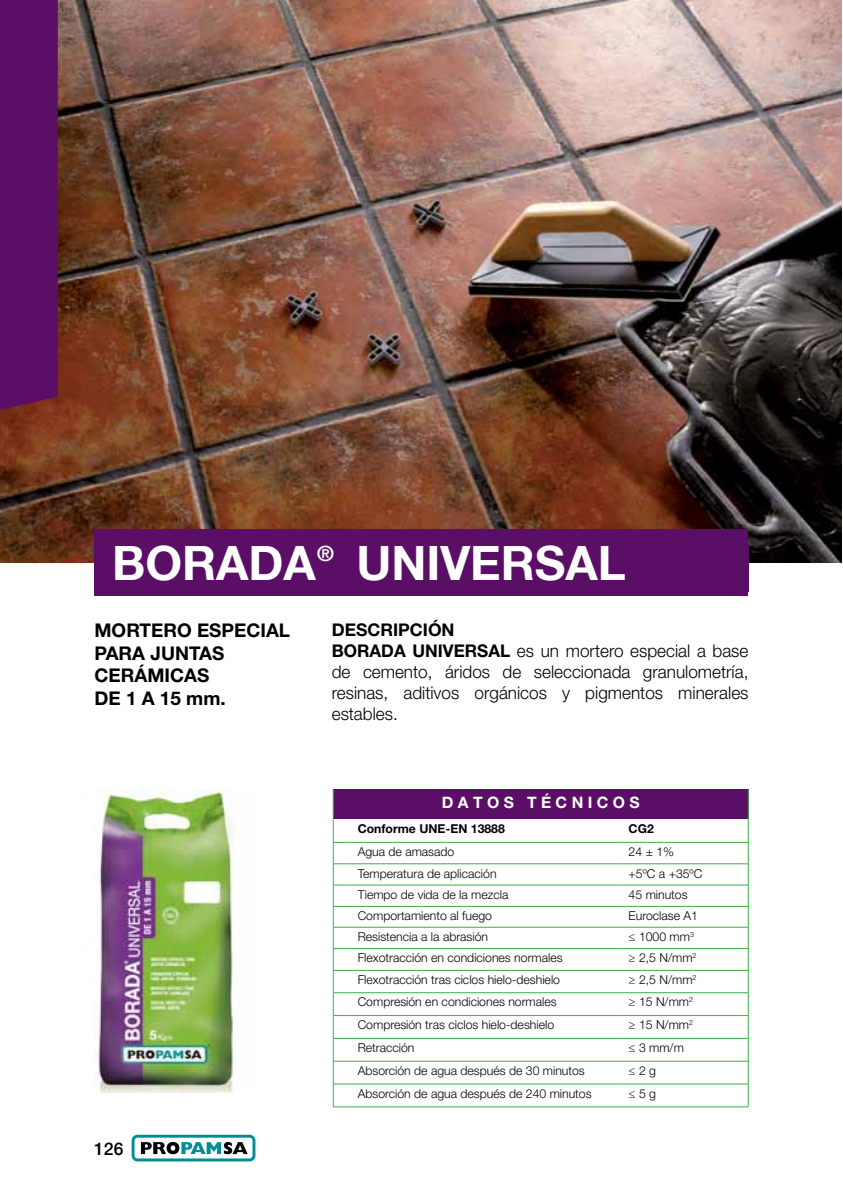
<style>
.page{position:relative;width:843px;height:1191px;background:#fff}
.page>*{position:absolute;margin:0;border:0;box-sizing:border-box;transform-origin:0 0}
.t1{font:700 47.25px "Helvetica 75";color:#fff}
.t2{font:700 21px "Helvetica 75";color:#fff}
.t3{font:700 18.9px/22.8px "Helvetica Neue LT Std";color:#000}
.t4{font:300 17.5px/21px "Helvetica Neue LT Std";color:#000}
.t5{font:500 17.5px "Helvetica Neue LT Std";color:#000}
.t6{font:700 15.75px "Helvetica Neue LT Std";color:#fff}
.t7{font:300 12.25px "Helvetica Neue LT Std";color:#000}
.t8{font:700 12.25px "Helvetica Neue LT Std";color:#000}
.s1{font-weight:700}
</style>
<div class="page">
<svg style="left:132px;top:1134px;width:123px;height:27px"></svg>
<img style="left:0;top:0;width:842px;height:562px">
<div style="left:333px;top:789px;width:415px;height:30px;background:#5a0e65"></div>
<hr style="left:622px;top:842px;width:126px;height:1px;background:#39af49">
<hr style="left:622px;top:863px;width:126px;height:1px;background:#39af49">
<hr style="left:622px;top:885px;width:126px;height:1px;background:#39af49">
<hr style="left:622px;top:906px;width:126px;height:1px;background:#39af49">
<hr style="left:622px;top:927px;width:126px;height:1px;background:#39af49">
<hr style="left:622px;top:948px;width:126px;height:1px;background:#39af49">
<hr style="left:622px;top:970px;width:126px;height:1px;background:#39af49">
<hr style="left:622px;top:992px;width:126px;height:1px;background:#39af49">
<hr style="left:622px;top:1015px;width:126px;height:1px;background:#39af49">
<hr style="left:622px;top:1038px;width:126px;height:1px;background:#39af49">
<hr style="left:622px;top:1061px;width:126px;height:1px;background:#39af49">
<hr style="left:622px;top:1083px;width:126px;height:1px;background:#39af49">
<svg style="left:748px;top:819px;width:1px;height:287px"></svg>
<svg style="left:333px;top:819px;width:18px;height:288px"></svg>
<hr style="left:622px;top:1106px;width:126px;height:1px;background:#39af49">
<hr style="left:351px;top:842px;width:271px;height:1px;background:#39af49">
<hr style="left:351px;top:863px;width:271px;height:1px;background:#39af49">
<hr style="left:351px;top:885px;width:271px;height:1px;background:#39af49">
<hr style="left:351px;top:906px;width:271px;height:1px;background:#39af49">
<hr style="left:351px;top:927px;width:271px;height:1px;background:#39af49">
<hr style="left:351px;top:948px;width:271px;height:1px;background:#39af49">
<hr style="left:351px;top:970px;width:271px;height:1px;background:#39af49">
<hr style="left:351px;top:992px;width:271px;height:1px;background:#39af49">
<hr style="left:351px;top:1015px;width:271px;height:1px;background:#39af49">
<hr style="left:351px;top:1038px;width:271px;height:1px;background:#39af49">
<hr style="left:351px;top:1061px;width:271px;height:1px;background:#39af49">
<hr style="left:351px;top:1083px;width:271px;height:1px;background:#39af49">
<hr style="left:351px;top:1106px;width:271px;height:1px;background:#39af49">
<hr style="left:333px;top:789px;width:1px;height:30px;background:#41ad49">
<hr style="left:748px;top:789px;width:1px;height:30px;background:#41ad49">
<div style="left:94px;top:529px;width:654px;height:67px;background:#5a0e65"></div>
<img style="left:95px;top:789px;width:139px;height:303px">
<div style="left:0;top:0;width:58px;height:414px;background:#5a0e65"></div>
<p class="t1" style="left:112px;top:534px;width:515px">BORADA UNIVERSAL</p>
<p class="t2" style="left:317px;top:540px;width:18px">®</p>
<p class="t3" style="left:94px;top:618px;width:197px">MORTERO ESPECIAL<br>PARA JUNTAS<br>CERÁMICAS<br>DE 1 A 15 mm.</p>
<p class="t5" style="left:94px;top:1138px;width:31px">126</p>
<p class="t4" style="left:332px;top:619px;width:418px"><span class="s1">DESCRIPCIÓN<br>BORADA UNIVERSAL</span> es un mortero especial a base de cemento, áridos de seleccionada granulometría, resinas, aditivos orgánicos y pigmentos minerales estables.</p>
<p class="t6" style="left:442px;top:792px;width:199px">D A T O S T É C N I C O S</p>
<p class="t8" style="left:358px;top:821px;width:149px">Conforme UNE-EN 13888</p>
<p class="t8" style="left:629px;top:821px;width:27px">CG2</p>
<p class="t7" style="left:358px;top:844px;width:98px">Agua de amasado</p>
<p class="t7" style="left:629px;top:844px;width:47px">24 ± 1%</p>
<p class="t7" style="left:358px;top:865px;width:140px">Temperatura de aplicación</p>
<p class="t7" style="left:629px;top:865px;width:75px">+5ºC a +35ºC</p>
<p class="t7" style="left:358px;top:887px;width:152px">Tiempo de vida de la mezcla</p>
<p class="t7" style="left:629px;top:887px;width:60px">45 minutos</p>
<p class="t7" style="left:358px;top:908px;width:136px">Comportamiento al fuego</p>
<p class="t7" style="left:629px;top:908px;width:71px">Euroclase A1</p>
<p class="t7" style="left:358px;top:929px;width:132px">Resistencia a la abrasión</p>
<p class="t7" style="left:629px;top:929px;width:67px">≤ 1000 mm<sup>3</sup></p>
<p class="t7" style="left:358px;top:950px;width:206px">Flexotracción en condiciones normales</p>
<p class="t7" style="left:629px;top:950px;width:69px">≥ 2,5 N/mm<sup>2</sup></p>
<p class="t7" style="left:358px;top:972px;width:204px">Flexotracción tras ciclos hielo-deshielo</p>
<p class="t7" style="left:629px;top:972px;width:69px">≥ 2,5 N/mm<sup>2</sup></p>
<p class="t7" style="left:358px;top:994px;width:201px">Compresión en condiciones normales</p>
<p class="t7" style="left:629px;top:994px;width:66px">≥ 15 N/mm<sup>2</sup></p>
<p class="t7" style="left:358px;top:1017px;width:198px">Compresión tras ciclos hielo-deshielo</p>
<p class="t7" style="left:629px;top:1017px;width:66px">≥ 15 N/mm<sup>2</sup></p>
<p class="t7" style="left:358px;top:1040px;width:58px">Retracción</p>
<p class="t7" style="left:629px;top:1040px;width:57px">≤ 3 mm/m</p>
<p class="t7" style="left:358px;top:1063px;width:229px">Absorción de agua después de 30 minutos</p>
<p class="t7" style="left:629px;top:1063px;width:29px">≤ 2 g</p>
<p class="t7" style="left:358px;top:1086px;width:235px">Absorción de agua después de 240 minutos</p>
<p class="t7" style="left:629px;top:1086px;width:29px">≤ 5 g</p>
</div>
